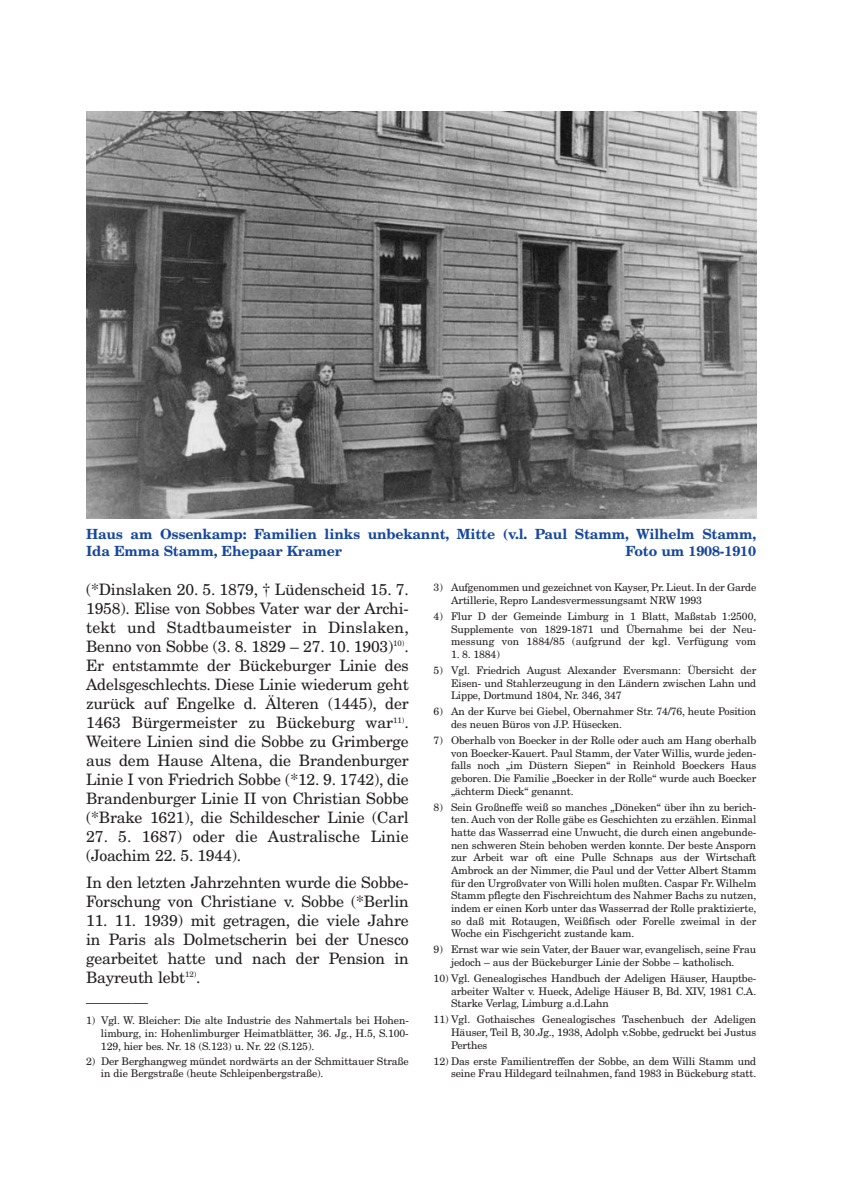
<style>
.page{position:relative;width:844px;height:1191px;background:#fff}
.page>*{position:absolute;margin:0;border:0;box-sizing:border-box;transform-origin:0 0}
.t1{font:15.75px/19.1px "New Century Schlbk";letter-spacing:-.01em;color:#231f20}
.t2{font:700 14px/16.8px "New Century Schlbk";letter-spacing:-.01em;color:#17479e}
.t3{font:10.5px/12.6px "New Century Schlbk";letter-spacing:-.01em;color:#231f20;text-align:justify}
</style>
<div class="page">
<img style="left:86px;top:112px;width:670px;height:407px">
<h2 class="t2" style="left:86px;top:527px;width:671px">Haus am Ossenkamp: Familien links unbekannt, Mitte (v.l. Paul Stamm, Wilhelm Stamm,<br>Ida Emma Stamm, Ehepaar Kramer</h2>
<h2 class="t2" style="left:625px;top:544px;width:132px">Foto um 1908-1910</h2>
<p class="t1" style="left:86px;top:581px;width:324px;text-align:justify">(*Dinslaken 20. 5. 1879, † Lüdenscheid 15. 7.<br>1958). Elise von Sobbes Vater war der Archi&shy;tekt und Stadtbaumeister in Dinslaken, Benno von Sobbe (3. 8. 1829 – 27. 10. 1903)<sup>10)</sup>.<br>Er entstammte der Bückeburger Linie des Adelsgeschlechts. Diese Linie wiederum geht zurück auf Engelke d. Älteren (1445), der 1463 Bürgermeister zu Bückeburg war<sup>11)</sup>.<br>Weitere Linien sind die Sobbe zu Grimberge aus dem Hause Altena, die Brandenburger Linie I von Friedrich Sobbe (*12. 9. 1742), die Brandenburger Linie II von Christian Sobbe (*Brake 1621), die Schildescher Linie (Carl</p>
<h1 class="t1" style="left:86px;top:828px;width:324px">27. 5. 1687) oder die Australische Linie (Joachim 22. 5. 1944).</h1>
<h1 class="t1" style="left:86px;top:873px;width:324px">In den letzten Jahrzehnten wurde die Sobbe-<br>Forschung von Christiane v. Sobbe (*Berlin</h1>
<h1 class="t1" style="left:86px;top:911px;width:324px">11. 11. 1939) mit getragen, die viele Jahre in Paris als Dolmetscherin bei der Unesco gearbeitet hatte und nach der Pension in<br>Bayreuth lebt<sup>12)</sup>.<br>________</h1>
<p class="t3" style="left:101px;top:1015px;width:309px;text-indent:-15px">1) Vgl. W. Bleicher: Die alte Industrie des Nahmertals bei Hohen&shy;limburg, in: Hohenlimburger Heimatblätter, 36. Jg., H.5, S.100- 129, hier bes. Nr. 18 (S.123) u. Nr. 22 (S.125).</p>
<p class="t3" style="left:101px;top:1055px;width:309px;text-indent:-15px">2) Der Berghangweg mündet nordwärts an der Schmittauer Straße in die Bergstraße (heute Schleipenbergstraße).</p>
<p class="t3" style="left:451px;top:582px;width:307px;text-indent:-17px">3) Aufgenommen und gezeichnet von Kayser, Pr. Lieut. In der Garde<br>Artillerie, Repro Landesvermessungsamt NRW 1993</p>
<p class="t3" style="left:451px;top:611px;width:307px;text-indent:-17px">4) Flur D der Gemeinde Limburg in 1 Blatt, Maßstab 1:2500, Supplemente von 1829-1871 und Übernahme bei der Neu&shy;messung von 1884/85 (aufgrund der kgl. Verfügung vom</p>
<p class="t3" style="left:451px;top:648px;width:50px">1. 8. 1884)</p>
<p class="t3" style="left:451px;top:665px;width:307px;text-indent:-17px">5) Vgl. Friedrich August Alexander Eversmann: Übersicht der Eisen- und Stahlerzeugung in den Ländern zwischen Lahn und Lippe, Dortmund 1804, Nr. 346, 347</p>
<p class="t3" style="left:451px;top:706px;width:307px;text-indent:-17px">6) An der Kurve bei Giebel, Obernahmer Str. 74/76, heute Position des neuen Büros von J.P. Hüsecken.</p>
<p class="t3" style="left:451px;top:735px;width:307px;text-indent:-17px">7) Oberhalb von Boecker in der Rolle oder auch am Hang oberhalb von Boecker-Kauert. Paul Stamm, der Vater Willis, wurde jeden&shy;falls noch „im Düstern Siepen“ in Reinhold Boeckers Haus geboren. Die Familie „Boecker in der Rolle“ wurde auch Boecker „ächterm Dieck“ genannt.</p>
<p class="t3" style="left:451px;top:801px;width:307px;text-indent:-17px">8) Sein Großneffe weiß so manches „Döneken“ über ihn zu berich&shy;ten. Auch von der Rolle gäbe es Geschichten zu erzählen. Einmal hatte das Wasserrad eine Unwucht, die durch einen angebunde&shy;nen schweren Stein behoben werden konnte. Der beste Ansporn zur Arbeit war oft eine Pulle Schnaps aus der Wirtschaft Ambrock an der Nimmer, die Paul und der Vetter Albert Stamm für den Urgroßvater von Willi holen mußten. Caspar Fr. Wilhelm Stamm pflegte den Fischreichtum des Nahmer Bachs zu nutzen, indem er einen Korb unter das Wasserrad der Rolle praktizierte, so daß mit Rotaugen, Weißfisch oder Forelle zweimal in der Woche ein Fischgericht zustande kam.</p>
<p class="t3" style="left:433px;top:944px;width:324px;text-align:center">9) Ernst war wie sein Vater, der Bauer war, evangelisch, seine Frau jedoch – aus der Bückeburger Linie der Sobbe – katholisch.</p>
<p class="t3" style="left:451px;top:973px;width:307px;text-indent:-17px">10) Vgl. Genealogisches Handbuch der Adeligen Häuser, Hauptbe&shy;arbeiter Walter v. Hueck, Adelige Häuser B, Bd. XIV, 1981 C.A.<br>Starke Verlag, Limburg a.d.Lahn</p>
<p class="t3" style="left:451px;top:1014px;width:307px;text-indent:-17px">11) Vgl. Gothaisches Genealogisches Taschenbuch der Adeligen Häuser, Teil B, 30.Jg., 1938, Adolph v.Sobbe, gedruckt bei Justus Perthes</p>
<p class="t3" style="left:433px;top:1055px;width:324px;text-align:right">12) Das erste Familientreffen der Sobbe, an dem Willi Stamm und seine Frau Hildegard teilnahmen, fand 1983 in Bückeburg statt.</p>
</div>
